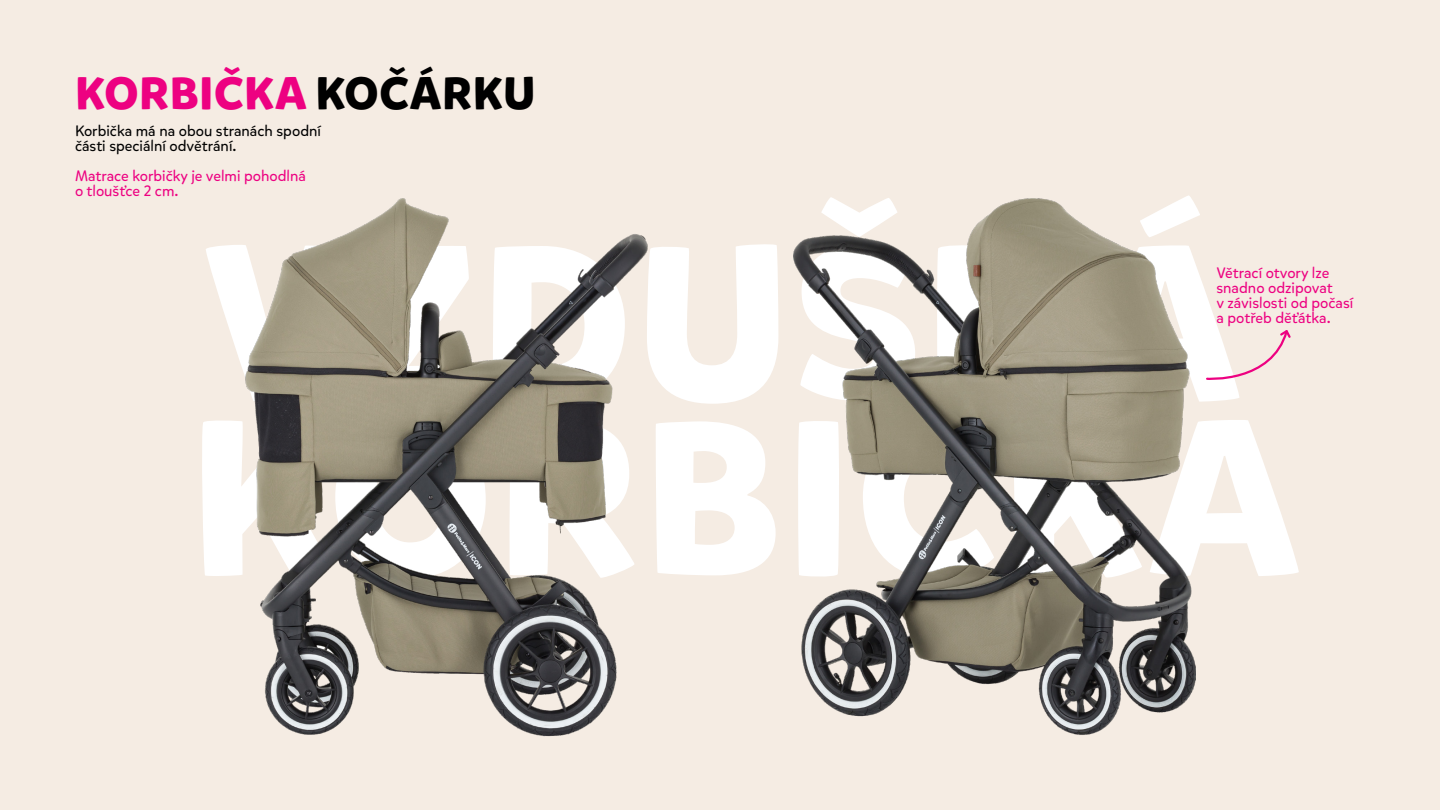
<style>
.page{position:relative;width:1440px;height:810px;background:#f5ece3}
.page>*{position:absolute;margin:0;border:0;box-sizing:border-box;transform-origin:0 0}
.t1{font:700 218.1px/174.5px "Mikado";letter-spacing:.015em;color:#fff}
.t2{font:700 45.3px "Mikado";letter-spacing:.015em;color:#ed0181}
.t3{font:15px/15px "Mikado";color:#ed0181}
.t4{font:15px/15px "Mikado";color:#000}
.s1{color:#000}
</style>
<div class="page">
<img style="left:245px;top:198px;width:403px;height:539px">
<img style="left:794px;top:199px;width:401px;height:536px">
<svg style="left:1206px;top:330px;width:85px;height:50px"></svg>
<h2 class="t2" style="left:75px;top:65px;width:462px">KORBIČKA <span class="s1">KOČÁRKU</span></h2>
<p class="t4" style="left:75px;top:124px;width:248px">Korbička má na obou stranách spodní části speciální odvětrání.</p>
<p class="t3" style="left:75px;top:169px;width:233px">Matrace korbičky je velmi pohodlná o tloušťce 2 cm.</p>
<h1 class="t1" style="left:188px;top:240px;width:1115px">VZDUŠNÁ<br>KORBIČKA</h1>
<p class="t3" style="left:1216px;top:265px;width:138px">Větrací otvory lze snadno odzipovat<br>v závislosti od počasí a potřeb děťátka.</p>
</div>
